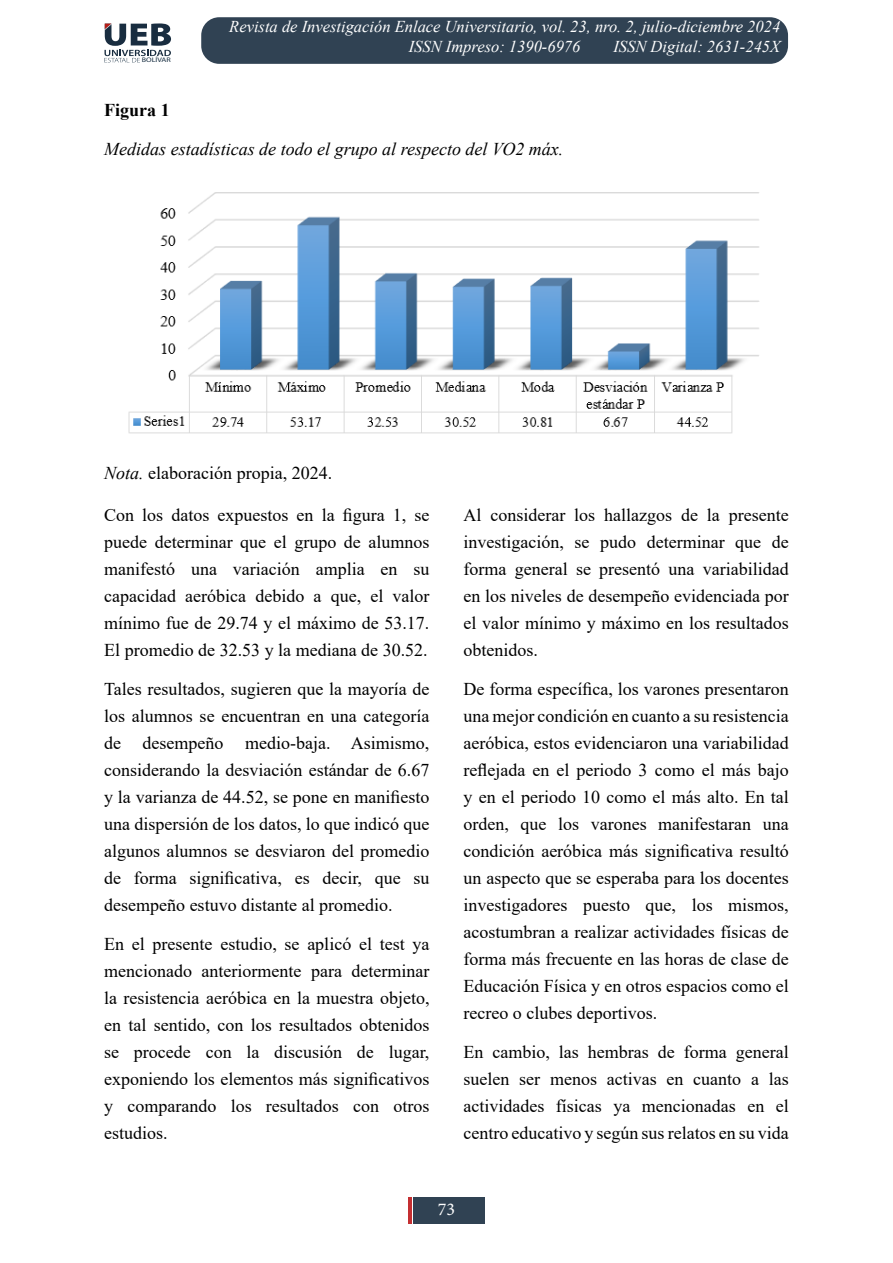
<style>
.page{position:relative;width:893px;height:1263px;background:#fff}
.page>*{position:absolute;margin:0;border:0;box-sizing:border-box;transform-origin:0 0}
.t1{font:18px/27px "Times New Roman";color:#000;text-align:justify}
.t2{font:italic 18px "Times New Roman";color:#000}
.t3{font:700 18px "Times New Roman";color:#000}
.t4{font:18px "Minion Pro";color:#fff}
.t5{font:italic 16.5px/19.8px "Times New Roman";color:#fff}
.t6{font:6.6px "Myriad Pro";color:#162d40;scale:1.22 1}
.s1{font-style:italic}
</style>
<div class="page">
<div style="left:201px;top:17px;width:587px;height:47px;background:#304253;border-radius:18px"></div>
<div style="left:414px;top:1197px;width:71px;height:27px;background:#304253"></div>
<svg style="left:104px;top:23px;width:67px;height:39px"></svg>
<hr style="left:408px;top:1197px;width:3px;height:27px;background:#be181a">
<img style="left:128px;top:192px;width:632px;height:242px">
<p class="t6" style="left:142px;top:56px;width:25px">BOLÍVAR</p>
<p class="t5" style="left:409px;top:16px;width:373px;text-indent:-179px">Revista de Investigación Enlace Universitario, vol. 23, nro. 2, julio-diciembre 2024<br>ISSN Impreso: 1390-6976</p>
<p class="t5" style="left:613px;top:36px;width:168px">ISSN Digital: 2631-245X</p>
<p class="t3" style="left:104px;top:97px;width:67px">Figura 1</p>
<p class="t2" style="left:104px;top:137px;width:461px">Medidas estadísticas de todo el grupo al respecto del VO2 máx.</p>
<p class="t1" style="left:104px;top:458px;width:229px"><span class="s1">Nota.</span> elaboración propia, 2024.</p>
<p class="t1" style="left:104px;top:501px;width:327px">Con los datos expuestos en la figura 1, se puede determinar que el grupo de alumnos manifestó una variación amplia en su capacidad aeróbica debido a que, el valor mínimo fue de 29.74 y el máximo de 53.17.<br>El promedio de 32.53 y la mediana de 30.52.</p>
<p class="t1" style="left:104px;top:675px;width:327px">Tales resultados, sugieren que la mayoría de los alumnos se encuentran en una categoría de desempeño medio-baja. Asimismo, considerando la desviación estándar de 6.67 y la varianza de 44.52, se pone en manifiesto una dispersión de los datos, lo que indicó que algunos alumnos se desviaron del promedio de forma significativa, es decir, que su desempeño estuvo distante al promedio.</p>
<p class="t1" style="left:104px;top:930px;width:327px">En el presente estudio, se aplicó el test ya mencionado anteriormente para determinar la resistencia aeróbica en la muestra objeto, en tal sentido, con los resultados obtenidos se procede con la discusión de lugar, exponiendo los elementos más significativos y comparando los resultados con otros estudios.</p>
<p class="t1" style="left:463px;top:501px;width:327px">Al considerar los hallazgos de la presente investigación, se pudo determinar que de forma general se presentó una variabilidad en los niveles de desempeño evidenciada por el valor mínimo y máximo en los resultados obtenidos.</p>
<p class="t1" style="left:463px;top:675px;width:327px">De forma específica, los varones presentaron una mejor condición en cuanto a su resistencia aeróbica, estos evidenciaron una variabilidad reflejada en el periodo 3 como el más bajo y en el periodo 10 como el más alto. En tal orden, que los varones manifestaran una condición aeróbica más significativa resultó un aspecto que se esperaba para los docentes investigadores puesto que, los mismos, acostumbran a realizar actividades físicas de forma más frecuente en las horas de clase de Educación Física y en otros espacios como el recreo o clubes deportivos.</p>
<p class="t1" style="left:463px;top:1038px;width:327px">En cambio, las hembras de forma general suelen ser menos activas en cuanto a las actividades físicas ya mencionadas en el centro educativo y según sus relatos en su vida</p>
<p class="t4" style="left:438px;top:1197px;width:19px">73</p>
</div>
